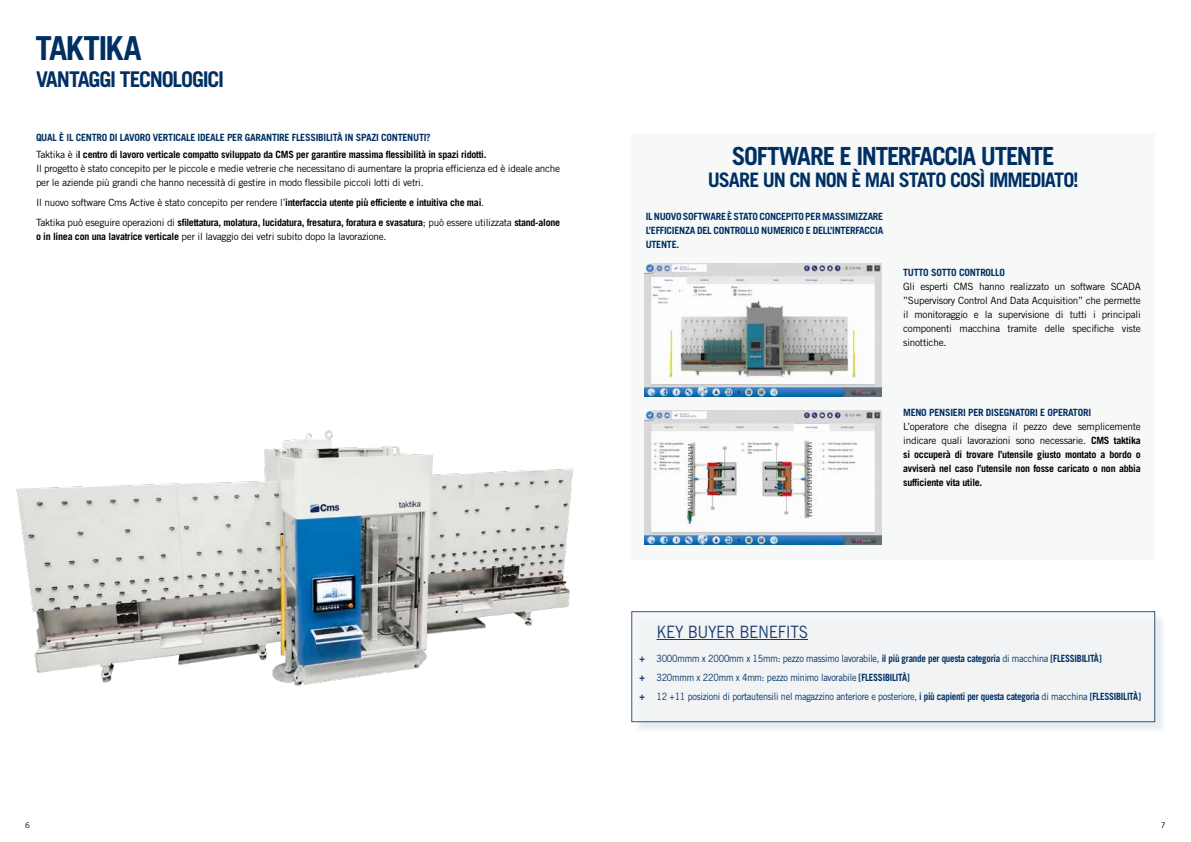
<style>
.page{position:relative;width:1191px;height:842px;background:#fff}
.page>*{position:absolute;margin:0;border:0;box-sizing:border-box;transform-origin:0 0}
.t1{font:700 33.1px "Trade Gothic LT Std";letter-spacing:-.045em;color:#003063}
.t2{font:700 25px "Trade Gothic LT Std";letter-spacing:-.05em;color:#003063}
.t3{font:700 21.7px "Trade Gothic LT Std";letter-spacing:-.06em;color:#003063}
.t4{font:700 20px "Trade Gothic LT Std";letter-spacing:-.06em;color:#003063}
.t5{font:17px "Trade Gothic LT Std";letter-spacing:-.025em;color:#183c6f;scale:.9 1}
.t6{font:700 10px/14px "Trade Gothic LT Std";letter-spacing:-.025em;color:#000}
.t7{font:10px/14px "Trade Gothic LT Std";letter-spacing:-.025em;color:#000;text-align:justify}
.t8{font:10px/19px "Trade Gothic LT Std";letter-spacing:-.025em;color:#003063;scale:.9 1}
.t9{font:700 10px/14px "Trade Gothic LT Std";letter-spacing:-.025em;color:#003063;text-align:justify}
.t10{font:8px "Trade Gothic LT Std";color:#000}
.s1{color:#003063}
.s2{font-weight:400}
.s3{font-weight:700}
.s4{font-weight:700;color:#183c6f}
</style>
<div class="page">
<div style="left:631px;top:134px;width:524px;height:425px;background:#f7f9f9"></div>
<img style="left:644px;top:263px;width:238px;height:134px">
<img style="left:644px;top:411px;width:238px;height:133px">
<img style="left:16px;top:430px;width:558px;height:256px">
<div style="left:633px;top:613px;width:534px;height:121px;background:#d8dfe3;opacity:.75"></div>
<div style="left:631px;top:611px;width:524px;height:111px;background:#f4f6f7"></div>
<hr style="left:656px;top:639px;width:152px;height:1px;background:#183c6f">
<h1 class="t1" style="left:36px;top:28px;width:107px">TAKTIKA</h1>
<h3 class="t3" style="left:36px;top:65px;width:190px">VANTAGGI TECNOLOGICI</h3>
<p class="t6" style="left:36px;top:129px;width:452px;line-height:17px"><span class="s1">QUAL È lL CENTRO DI LAVORO VERTICALE IDEALE PER GARANTIRE FLESSIBILITÀ IN SPAZI CONTENUTI?<br></span><span class="s2">Taktika è i</span>l centro di lavoro verticale compatto sviluppato da CMS per garantire massima flessibilità in spazi ridotti.</p>
<p class="t7" style="left:36px;top:161px;width:526px">Il progetto è stato concepito per le piccole e medie vetrerie che necessitano di aumentare la propria efficienza ed è ideale anche per le aziende più grandi che hanno necessità di gestire in modo flessibile piccoli lotti di vetri.</p>
<p class="t6" style="left:36px;top:192px;width:525px;line-height:20px"><span class="s2">Il nuovo software Cms Active è stato concepito per rendere l’</span>interfaccia utente più efficiente e intuitiva che mai<span class="s2">.<br>Taktika può eseguire operazioni di</span> sfilettatura, molatura, lucidatura, fresatura, foratura e svasatura<span class="s2">; può essere utilizzata</span> stand-alone</p>
<p class="t7" style="left:36px;top:229px;width:352px"><span class="s3">o in linea con una lavatrice verticale</span> per il lavaggio dei vetri subito dopo la lavorazione.</p>
<h2 class="t2" style="left:732px;top:140px;width:324px">SOFTWARE E INTERFACCIA UTENTE</h2>
<h3 class="t4" style="left:708px;top:168px;width:372px">USARE UN CN NON È MAI STATO COSÌ IMMEDIATO!</h3>
<p class="t9" style="left:645px;top:209px;width:239px">IL NUOVO SOFTWARE È STATO CONCEPITO PER MASSIMIZZARE L’EFFICIENZA DEL CONTROLLO NUMERICO E DELL’INTERFACCIA UTENTE.</p>
<p class="t9" style="left:903px;top:265px;width:103px">TUTTO SOTTO CONTROLLO</p>
<p class="t7" style="left:903px;top:279px;width:239px">Gli esperti CMS hanno realizzato un software SCADA ”Supervisory Control And Data Acquisition” che permette il monitoraggio e la supervisione di tutti i principali componenti macchina tramite delle specifiche viste sinottiche.</p>
<p class="t9" style="left:903px;top:405px;width:189px">MENO PENSIERI PER DISEGNATORI E OPERATORI</p>
<p class="t6" style="left:903px;top:419px;width:239px;text-align:justify"><span class="s2">L’operatore che disegna il pezzo deve semplicemente indicare quali lavorazioni sono necessarie.</span> CMS taktika si occuperà di trovare l’utensile giusto montato a bordo o avviserà nel caso l’utensile non fosse caricato o non abbia sufficiente vita utile.</p>
<h3 class="t5" style="left:656px;top:621px;width:170px">KEY BUYER BENEFITS</h3>
<p class="t8" style="left:639px;top:648px;width:559px"><span class="s4">+</span> 3000mmm x 2000mm x 15mm: pezzo massimo lavorabile, <span class="s3">il più grande per questa categoria</span> di macchina <span class="s3">[FLESSIBILITÀ]<br></span><span class="s4">+</span> 320mmm x 220mm x 4mm: pezzo minimo lavorabile <span class="s3">[FLESSIBILITÀ]<br></span><span class="s4">+</span> 12 +11 posizioni di portautensili nel magazzino anteriore e posteriore, <span class="s3">i più capienti per questa categoria</span> di macchina <span class="s3">[FLESSIBILITÀ]</span></p>
<p class="t10" style="left:25px;top:820px;width:6px">6</p>
<p class="t10" style="left:1160px;top:820px;width:6px">7</p>
</div>
